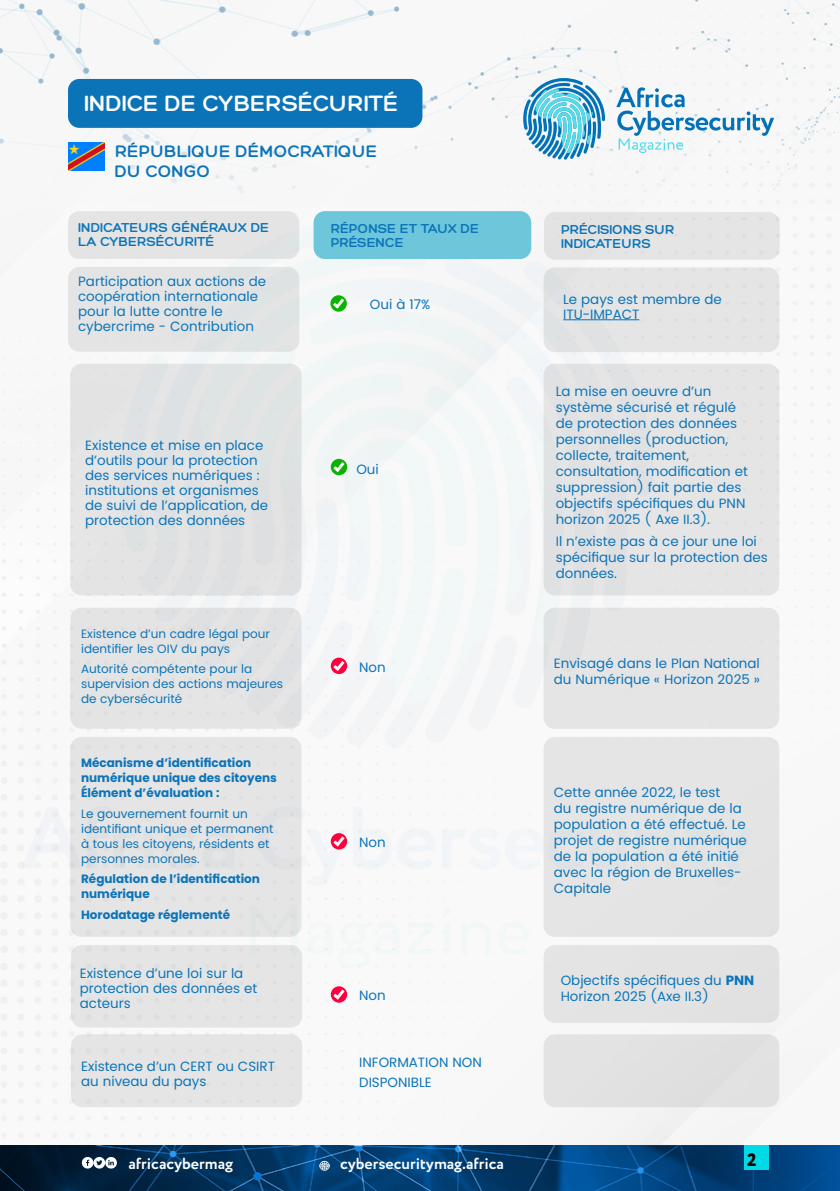
<style>
.page{position:relative;width:840px;height:1191px;background:#fff}
.page>*{position:absolute;margin:0;border:0;box-sizing:border-box;transform-origin:0 0}
.t1{font:700 24px "Hero";color:#fff}
.t2{font:700 18px/20px "Hero";letter-spacing:.01em;color:#0b74b9}
.t3{font:800 18px "Circe";color:#000}
.t4{font:700 16px "Circe";color:#fff}
.t5{font:700 14px/14px "Hero";color:#0b74b9}
.t6{font:13.4px/16px "Poppins";color:#0b74b9}
.t7{font:12px/15px "Poppins";color:#0b74b9}
.t8{font:700 12px/15px "Poppins";color:#0b74b9}
.s1{font-weight:700}
</style>
<div class="page">
<img style="left:1px;top:966px;width:838px;height:179px">
<img style="left:0;top:0;width:839px;height:153px">
<img style="left:0;top:1145px;width:613px;height:46px">
<img style="left:613px;top:1145px;width:226px;height:46px">
<div style="left:743px;top:1145px;width:24px;height:25px;background:#00d9e6"></div>
<img style="left:0;top:153px;width:834px;height:885px">
<svg style="left:82px;top:1157px;width:35px;height:11px"></svg>
<svg style="left:319px;top:1160px;width:10px;height:10px"></svg>
<svg style="left:523px;top:78px;width:81px;height:82px"></svg>
<svg style="left:616px;top:87px;width:157px;height:66px"></svg>
<div style="left:68px;top:79px;width:354px;height:49px;background:#0b74b9;border-radius:11px"></div>
<img style="left:68px;top:142px;width:37px;height:29px">
<div style="left:68px;top:211px;width:231px;height:48px;background:#e4e4e4;border-radius:11px"></div>
<div style="left:70px;top:363px;width:231px;height:232px;background:#e1e3e3;border-radius:11px"></div>
<div style="left:70px;top:607px;width:231px;height:121px;background:#e4e4e4;border-radius:11px"></div>
<div style="left:70px;top:737px;width:231px;height:200px;background:#e5e5e5;border-radius:11px"></div>
<div style="left:313px;top:211px;width:218px;height:48px;background:#6dc6d9;border-radius:11px"></div>
<div style="left:543px;top:212px;width:236px;height:48px;background:#e5e5e5;border-radius:11px"></div>
<div style="left:543px;top:363px;width:235px;height:232px;background:#e5e5e5;border-radius:11px"></div>
<div style="left:543px;top:607px;width:235px;height:122px;background:#e5e5e5;border-radius:11px"></div>
<div style="left:543px;top:737px;width:235px;height:200px;background:#e5e5e5;border-radius:11px"></div>
<svg style="left:330px;top:657px;width:17px;height:17px"></svg>
<svg style="left:330px;top:833px;width:17px;height:16px"></svg>
<svg style="left:330px;top:986px;width:17px;height:16px"></svg>
<svg style="left:330px;top:459px;width:17px;height:16px"></svg>
<div style="left:71px;top:945px;width:231px;height:82px;background:#e5e5e5;border-radius:11px"></div>
<div style="left:71px;top:1034px;width:231px;height:73px;background:#e5e5e5;border-radius:11px"></div>
<div style="left:543px;top:945px;width:235px;height:78px;background:#e3e3e3;border-radius:11px"></div>
<div style="left:543px;top:1034px;width:235px;height:73px;background:#e1e1e1;border-radius:11px"></div>
<div style="left:68px;top:267px;width:231px;height:85px;background:#e4e4e4;border-radius:11px"></div>
<div style="left:543px;top:267px;width:235px;height:85px;background:#e5e5e5;border-radius:11px"></div>
<hr style="left:562px;top:319px;width:77px;height:1px;background:#0b74b9">
<svg style="left:330px;top:295px;width:16px;height:17px"></svg>
<h1 class="t1" style="left:84px;top:90px;width:316px">INDICE DE CYBERSÉCURITÉ</h1>
<h2 class="t2" style="left:115px;top:142px;width:264px">RÉPUBLIQUE DÉMOCRATIQUE<br>DU CONGO</h2>
<p class="t5" style="left:78px;top:220px;width:192px">INDICATEURS GÉNÉRAUX DE<br>LA CYBERSÉCURITÉ</p>
<p class="t6" style="left:78px;top:274px;width:189px;line-height:15px">Participation aux actions de coopération internationale pour la lutte contre le cybercrime - Contribution</p>
<p class="t6" style="left:85px;top:437px;width:184px;line-height:15px">Existence et mise en place d’outils pour la protection des services numériques : institutions et organismes de suivi de l’application, de protection des données</p>
<p class="t7" style="left:81px;top:626px;width:190px">Existence d’un cadre légal pour identifier les OIV du pays</p>
<p class="t7" style="left:81px;top:662px;width:203px">Autorité compétente pour la supervision des actions majeures de cybersécurité</p>
<p class="t8" style="left:81px;top:755px;width:197px">Mécanisme d’identification numérique unique des citoyens<br>Élément d’évaluation :</p>
<p class="t7" style="left:81px;top:806px;width:194px">Le gouvernement fournit un identifiant unique et permanent à tous les citoyens, résidents et personnes morales.</p>
<p class="t8" style="left:81px;top:871px;width:180px">Régulation de l’identification numérique</p>
<p class="t8" style="left:81px;top:907px;width:150px">Horodatage réglementé</p>
<p class="t6" style="left:80px;top:966px;width:179px;line-height:15px">Existence d’une loi sur la protection des données et acteurs</p>
<p class="t5" style="left:330px;top:222px;width:150px">RÉPONSE ET TAUX DE<br>PRÉSENCE</p>
<p class="t5" style="left:561px;top:223px;width:115px">PRÉCISIONS SUR<br>INDICATEURS</p>
<p class="t6" style="left:370px;top:296px;width:62px">Oui à 17%</p>
<p class="t6" style="left:562px;top:292px;width:160px;line-height:15px">Le pays est membre de<br>ITU-IMPACT</p>
<p class="t6" style="left:356px;top:461px;width:24px">Oui</p>
<p class="t6" style="left:359px;top:659px;width:28px">Non</p>
<p class="t6" style="left:359px;top:834px;width:28px">Non</p>
<p class="t6" style="left:359px;top:987px;width:28px">Non</p>
<p class="t6" style="left:555px;top:383px;width:194px">La mise en oeuvre d’un système sécurisé et régulé de protection des données personnelles (production, collecte, traitement, consultation, modification et suppression) fait partie des objectifs spécifiques du PNN horizon 2025 ( Axe II.3).</p>
<p class="t6" style="left:555px;top:533px;width:213px">Il n’existe pas à ce jour une loi spécifique sur la protection des données.</p>
<p class="t6" style="left:553px;top:655px;width:207px">Envisagé dans le Plan National du Numérique « Horizon 2025 »</p>
<p class="t6" style="left:553px;top:784px;width:194px">Cette année 2022, le test<br>du registre numérique de la population a été effectué. Le projet de registre numérique de la population a été initié avec la région de Bruxelles-<br>Capitale</p>
<p class="t6" style="left:560px;top:972px;width:195px">Objectifs spécifiques du <span class="s1">PNN<br></span>Horizon 2025 (Axe II.3)</p>
<p class="t6" style="left:81px;top:1058px;width:195px;line-height:15px">Existence d’un CERT ou CSIRT au niveau du pays</p>
<p class="t6" style="left:359px;top:1051px;width:124px;line-height:20.6px">INFORMATION NON<br>DISPONIBLE</p>
<p class="t4" style="left:128px;top:1152px;width:106px">africacybermag</p>
<p class="t4" style="left:340px;top:1152px;width:165px">cybersecuritymag.africa</p>
<h2 class="t3" style="left:746px;top:1147px;width:11px">2</h2>
</div>
